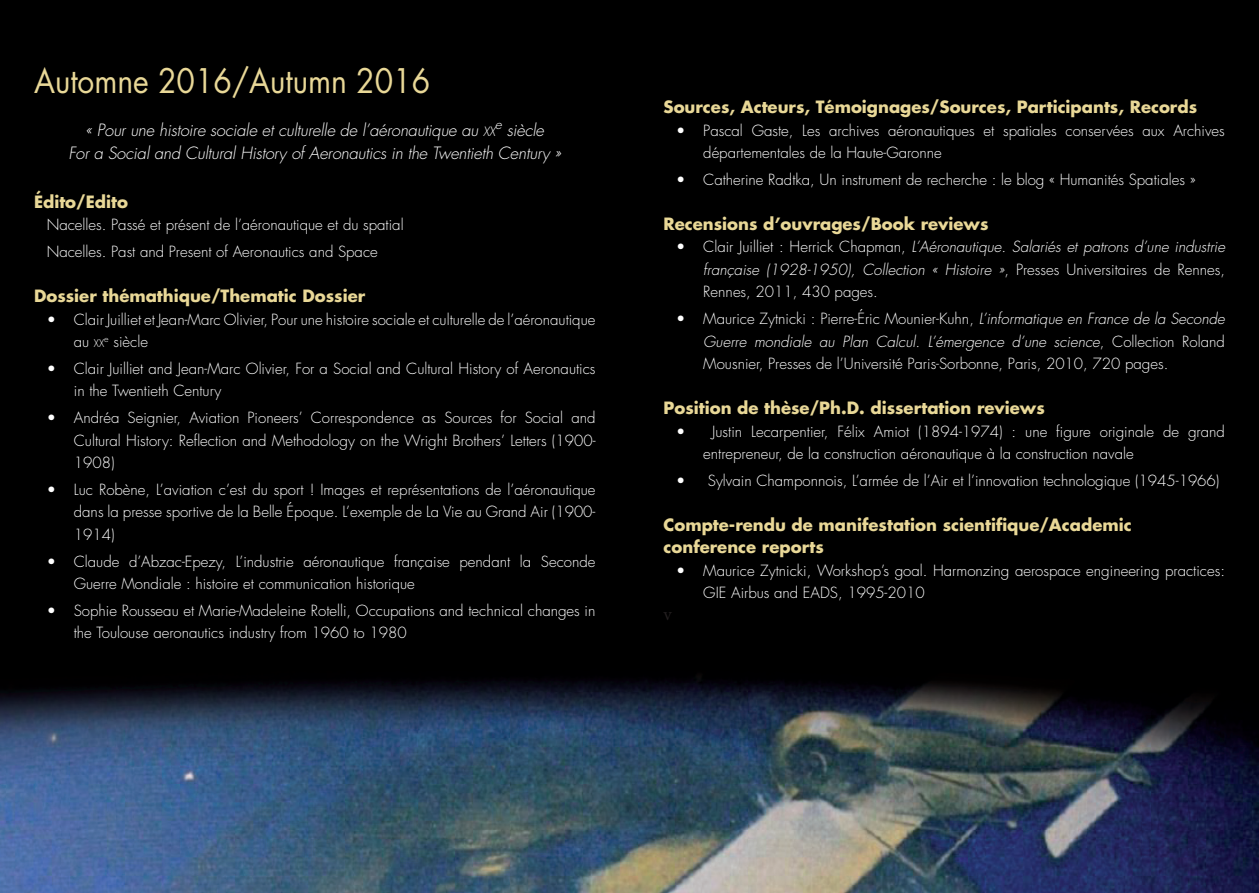
<style>
.page{position:relative;width:1259px;height:893px;background:#000}
.page>*{position:absolute;margin:0;border:0;box-sizing:border-box;transform-origin:0 0}
.t1{font:33px "Futura";color:#e9d897;scale:.91 1}
.t2{font:18px "Minion Pro";color:#231f20}
.t3{font:700 16.5px/22.5px "Futura";color:#e9d897}
.t4{font:italic 300 16.5px/22.5px "Futura";letter-spacing:-.01em;color:#fff}
.t5{font:300 15px/22.5px "Futura";color:#fff}
.t6{font:italic 300 15px/22.5px "Futura";color:#fff;text-align:justify}
.t7{font:italic 300 13.05px "Futura";color:#fff}
.s1{font-size:12.6px}
.s2{font-size:10.5px}
.s3{font-style:normal}
.s4{font-style:italic}
</style>
<div class="page">
<img style="left:0;top:675px;width:1259px;height:218px">
<h1 class="t1" style="left:34px;top:58px;width:437px">Automne 2016/Autumn 2016</h1>
<p class="t4" style="left:85px;top:119px;width:411px">« Pour une histoire sociale et culturelle de l’aéronautique au <span class="s1">xx</span></p>
<p class="t7" style="left:495px;top:116px;width:8px">e</p>
<p class="t4" style="left:68px;top:119px;width:494px;text-indent:438px">siècle<br>For a Social and Cultural History of Aeronautics in the Twentieth Century »</p>
<p class="t3" style="left:34px;top:190px;width:95px">Édito/Edito</p>
<p class="t5" style="left:47px;top:212px;width:358px;line-height:26.7px">Nacelles. Passé et présent de l’aéronautique et du spatial<br>Nacelles. Past and Present of Aeronautics and Space</p>
<p class="t3" style="left:34px;top:284px;width:333px">Dossier thémathique/Thematic Dossier</p>
<p class="t5" style="left:74px;top:308px;width:523px;text-indent:-27px">• Clair Juilliet et Jean-Marc Olivier, Pour une histoire sociale et culturelle de l’aéronautique au <span class="s2">xx</span><sup>e</sup> siècle</p>
<p class="t5" style="left:74px;top:357px;width:523px;text-indent:-27px">• Clair Juilliet and Jean-Marc Olivier, For a Social and Cultural History of Aeronautics in the Twentieth Century</p>
<p class="t5" style="left:74px;top:407px;width:523px;text-align:justify;text-indent:-27px">• Andréa Seignier, Aviation Pioneers’ Correspondence as Sources for Social and Cultural History: Reflection and Methodology on the Wright Brothers’ Letters (1900- 1908)</p>
<p class="t5" style="left:74px;top:478px;width:523px;text-align:justify;text-indent:-27px">• Luc Robène, L’aviation c’est du sport ! Images et représentations de l’aéronautique dans la presse sportive de la Belle Époque. L’exemple de La Vie au Grand Air (1900- 1914)</p>
<p class="t5" style="left:74px;top:550px;width:523px;text-indent:-27px">• Claude d’Abzac-Epezy, L’industrie aéronautique française pendant la Seconde<br>Guerre Mondiale : histoire et communication historique</p>
<p class="t5" style="left:74px;top:599px;width:523px;text-indent:-27px">• Sophie Rousseau et Marie-Madeleine Rotelli, Occupations and technical changes in the Toulouse aeronautics industry from 1960 to 1980</p>
<p class="t3" style="left:663px;top:95px;width:535px">Sources, Acteurs, Témoignages/Sources, Participants, Records</p>
<p class="t5" style="left:703px;top:119px;width:523px;text-indent:-27px">• Pascal Gaste, Les archives aéronautiques et spatiales conservées aux Archives départementales de la Haute-Garonne</p>
<p class="t5" style="left:676px;top:168px;width:521px">• Catherine Radtka, Un instrument de recherche : le blog « Humanités Spatiales »</p>
<p class="t3" style="left:663px;top:212px;width:326px">Recensions d’ouvrages/Book reviews</p>
<p class="t6" style="left:703px;top:236px;width:523px;text-indent:-27px"><span class="s3">• Clair Juilliet : Herrick Chapman,</span> L’Aéronautique. Salariés et patrons d’une industrie française (1928-1950), Collection « Histoire »<span class="s3">, Presses Universitaires de Rennes, Rennes, 2011, 430 pages.</span></p>
<p class="t5" style="left:703px;top:308px;width:523px;text-align:justify;text-indent:-27px">• Maurice Zytnicki : Pierre-Éric Mounier-Kuhn, <span class="s4">L’informatique en France de la Seconde Guerre mondiale au Plan Calcul. L’émergence d’une science</span>, Collection Roland Mousnier, Presses de l’Université Paris-Sorbonne, Paris, 2010, 720 pages.</p>
<p class="t3" style="left:663px;top:396px;width:383px">Position de thèse/Ph.D. dissertation reviews</p>
<p class="t5" style="left:703px;top:420px;width:523px;text-indent:-27px">• Justin Lecarpentier, Félix Amiot (1894-1974) : une figure originale de grand entrepreneur, de la construction aéronautique à la construction navale</p>
<p class="t5" style="left:676px;top:469px;width:545px">• Sylvain Champonnois, L’armée de l’Air et l’innovation technologique (1945-1966)</p>
<p class="t3" style="left:663px;top:513px;width:470px">Compte-rendu de manifestation scientifique/Academic conference reports</p>
<p class="t5" style="left:703px;top:559px;width:523px;text-indent:-27px">• Maurice Zytnicki, Workshop’s goal. Harmonzing aerospace engineering practices:<br>GIE Airbus and EADS, 1995-2010</p>
<p class="t2" style="left:663px;top:602px;width:10px">v</p>
</div>
